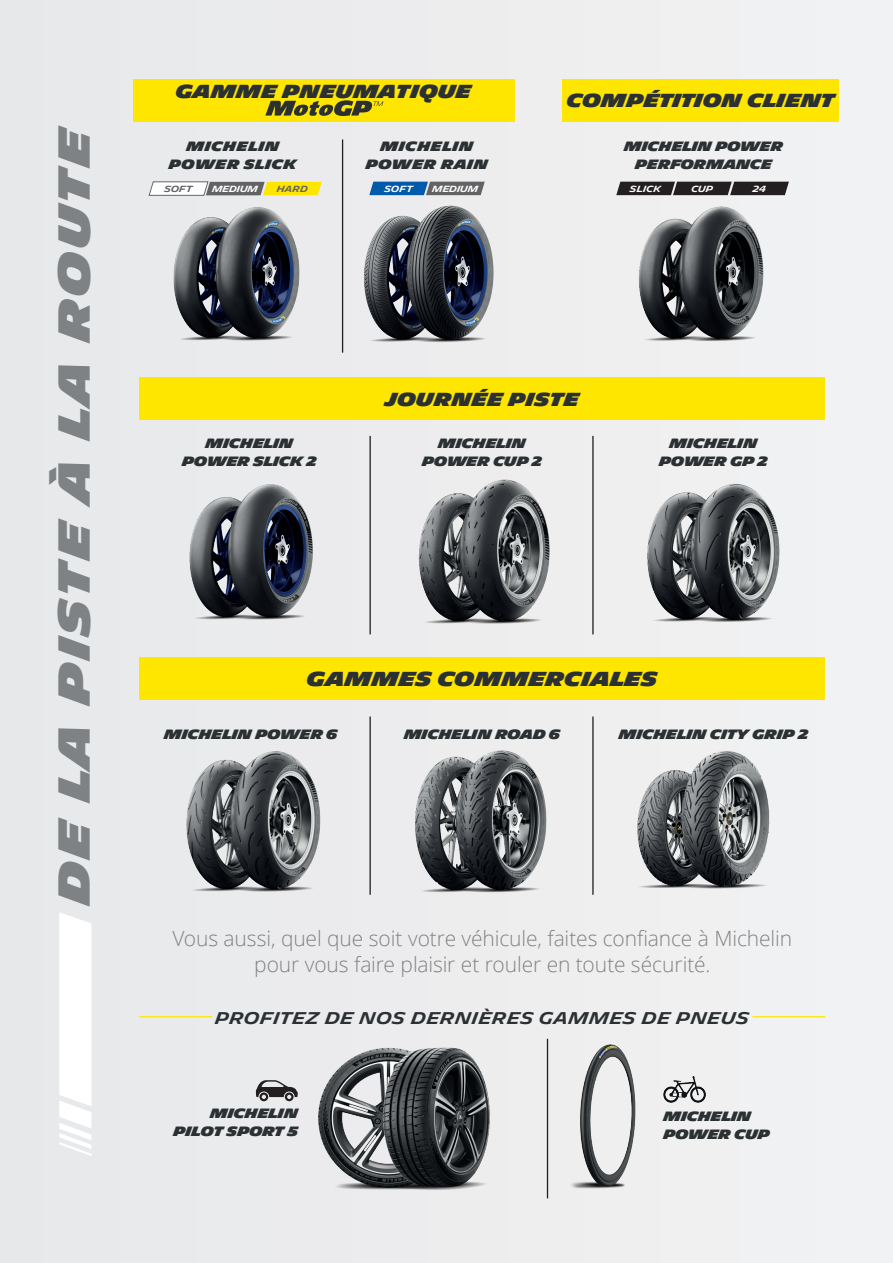
<style>
.page{position:relative;width:893px;height:1263px;background:#ececee}
.page>*{position:absolute;margin:0;border:0;box-sizing:border-box;transform-origin:0 0}
.t1{font:900 43.5px "Michelin";color:#7f8284}
.t2{font:300 21px/26.7px "Open Sans";letter-spacing:-.005em;color:#7f8284;text-align:center}
.t3{font:900 19.65px "Michelin";color:#2b3032}
.t4{font:900 18.3px "Michelin";color:#2b3032}
.t5{font:600 16.5px "Michelin";letter-spacing:.02em;color:#2b3032}
.t6{font:900 13.05px/17.9px "Michelin";letter-spacing:-.015em;color:#2b3032;text-align:center}
.t7{font:900 13.05px/17.9px "Michelin";letter-spacing:.03em;color:#2b3032;text-align:center}
.t8{font:600 8.7px "Michelin";letter-spacing:-.025em;color:#fff}
.t9{font:600 8.7px "Michelin";color:#636366}
</style>
<div class="page">
<img style="left:189px;top:484px;width:124px;height:136px">
<img style="left:173px;top:207px;width:127px;height:134px">
<img style="left:343px;top:188px;width:151px;height:165px">
<img style="left:616px;top:195px;width:167px;height:146px">
<hr style="left:369px;top:716px;width:2px;height:179px;background:#231f20">
<hr style="left:369px;top:436px;width:2px;height:198px;background:#231f20">
<hr style="left:592px;top:716px;width:2px;height:179px;background:#231f20">
<hr style="left:592px;top:436px;width:2px;height:198px;background:#231f20">
<div style="left:616px;top:182px;width:173px;height:13px;background:#231f20"></div>
<svg style="left:148px;top:181px;width:174px;height:15px;background:#c8c181"></svg>
<svg style="left:368px;top:182px;width:118px;height:13px;background:#3f688f"></svg>
<svg style="left:256px;top:1080px;width:42px;height:21px"></svg>
<img style="left:663px;top:1077px;width:42px;height:25px">
<img style="left:571px;top:1044px;width:65px;height:145px">
<img style="left:415px;top:750px;width:132px;height:143px">
<img style="left:186px;top:751px;width:135px;height:141px">
<img style="left:418px;top:479px;width:132px;height:145px">
<img style="left:647px;top:484px;width:133px;height:138px">
<img style="left:318px;top:1058px;width:33px;height:131px">
<img style="left:351px;top:1047px;width:139px;height:143px">
<hr style="left:547px;top:1039px;width:1px;height:159px;background:#231f20">
<hr style="left:342px;top:139px;width:1px;height:214px;background:#231f20">
<img style="left:637px;top:751px;width:133px;height:138px">
<div style="left:563px;top:79px;width:276px;height:42px;background:#ffe601"></div>
<div style="left:139px;top:657px;width:686px;height:42px;background:#ffe601"></div>
<div style="left:133px;top:79px;width:381px;height:42px;background:#ffe601"></div>
<svg style="left:265px;top:100px;width:118px;height:16px"></svg>
<hr style="left:139px;top:1016px;width:73px;height:1px;background:#ffe601">
<hr style="left:752px;top:1016px;width:73px;height:1px;background:#ffe601">
<svg style="left:59px;top:913px;width:32px;height:243px"></svg>
<div style="left:139px;top:378px;width:686px;height:42px;background:#ffe601"></div>
<h1 class="t1" style="left:49px;top:904px;width:783px;rotate:-90deg">DE LA PISTE À LA ROUTE</h1>
<h3 class="t4" style="left:176px;top:81px;width:297px">GAMME PNEUMATIQUE</h3>
<h3 class="t4" style="left:567px;top:90px;width:270px">COMPÉTITION CLIENT</h3>
<p class="t7" style="left:169px;top:137px;width:130px">MICHELIN<br>POWER SLICK</p>
<p class="t7" style="left:366px;top:137px;width:124px">MICHELIN<br>POWER RAIN</p>
<p class="t6" style="left:624px;top:137px;width:161px">MICHELIN POWER<br>PERFORMANCE</p>
<p class="t9" style="left:164px;top:184px;width:30px">SOFT</p>
<p class="t8" style="left:212px;top:184px;width:48px">MEDIUM</p>
<p class="t9" style="left:277px;top:184px;width:33px">HARD</p>
<p class="t8" style="left:384px;top:184px;width:30px">SOFT</p>
<p class="t8" style="left:432px;top:184px;width:48px">MEDIUM</p>
<p class="t8" style="left:630px;top:184px;width:33px">SLICK</p>
<p class="t8" style="left:692px;top:184px;width:23px">CUP</p>
<p class="t8" style="left:753px;top:184px;width:15px">24</p>
<p class="t6" style="left:182px;top:434px;width:136px">MICHELIN<br>POWER SLICK 2</p>
<h3 class="t4" style="left:385px;top:388px;width:196px">JOURNÉE PISTE</h3>
<p class="t6" style="left:422px;top:434px;width:121px">MICHELIN<br>POWER CUP 2</p>
<p class="t6" style="left:659px;top:434px;width:110px">MICHELIN<br>POWER GP 2</p>
<h3 class="t3" style="left:307px;top:667px;width:352px">GAMMES COMMERCIALES</h3>
<p class="t6" style="left:164px;top:725px;width:175px">MICHELIN POWER 6</p>
<p class="t6" style="left:404px;top:725px;width:158px">MICHELIN ROAD 6</p>
<p class="t6" style="left:619px;top:725px;width:191px">MICHELIN CITY GRIP 2</p>
<h2 class="t2" style="left:173px;top:924px;width:621px">Vous aussi, quel que soit votre véhicule, faites confiance à Michelin pour vous faire plaisir et rouler en toute sécurité.</h2>
<p class="t5" style="left:215px;top:1008px;width:536px">PROFITEZ DE NOS DERNIÈRES GAMMES DE PNEUS</p>
<p class="t6" style="left:173px;top:1104px;width:126px;text-align:right">MICHELIN<br>PILOT SPORT 5</p>
<p class="t6" style="left:663px;top:1108px;width:108px;text-align:left">MICHELIN<br>POWER CUP</p>
</div>
